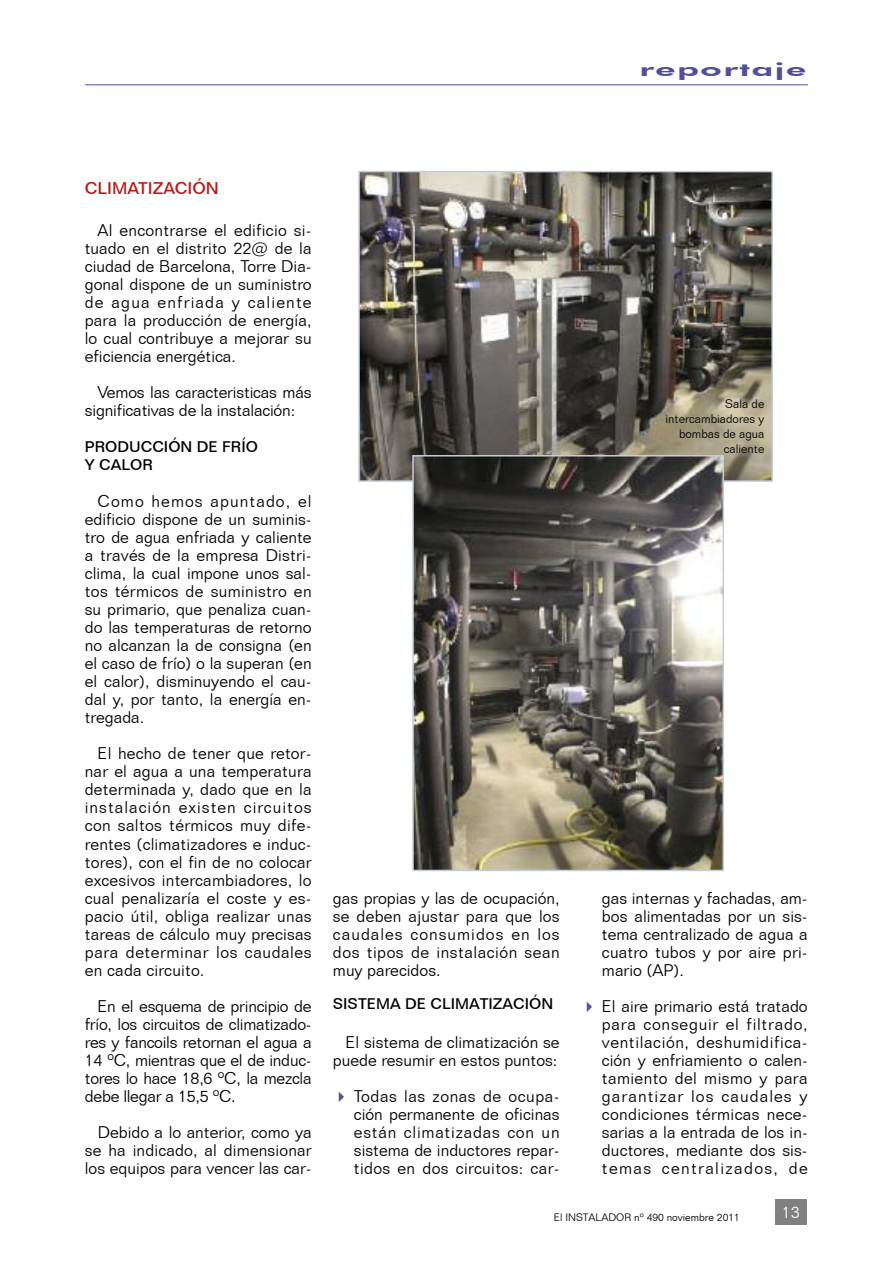
<style>
.page{position:relative;width:893px;height:1263px;background:#fff}
.page>*{position:absolute;margin:0;border:0;box-sizing:border-box;transform-origin:0 0}
.t1{font:800 18px "Futura BT";letter-spacing:.03em;color:#4f4f9a;scale:2 1}
.t2{font:300 16.5px/18px "Folio BT";color:#000;text-align:justify}
.t3{font:500 16.5px "Folio BT";color:#ba1716}
.t4{font:300 16.5px "Folio BT";color:#fff}
.t5{font:500 15px/18px "Folio BT";color:#000}
.t6{font:300 12px/15px "Folio BT";color:#000;text-align:right}
.t7{font:300 10.5px "Folio BT";color:#000}
.s1{color:#4f4f9a}
</style>
<div class="page">
<div style="left:775px;top:1199px;width:32px;height:26px;background:#808080"></div>
<hr style="left:85px;top:85px;width:723px;height:1px;background:#4f4f9a">
<img style="left:361px;top:174px;width:409px;height:305px">
<div style="left:358px;top:171px;width:415px;height:311px;border:2px solid #c2cddb"></div>
<img style="left:415px;top:458px;width:306px;height:410px">
<div style="left:412px;top:455px;width:312px;height:416px;border:2px solid #c2cddb"></div>
<p class="t1" style="left:639px;top:59px;width:85px">reportaje</p>
<p class="t3" style="left:85px;top:178px;width:136px">CLIMATIZACIÓN</p>
<p class="t2" style="left:85px;top:221px;width:228px;text-indent:13px">Al encontrarse el edificio si&shy;tuado en el distrito 22@ de la ciudad de Barcelona, Torre Dia&shy;gonal dispone de un suministro de agua enfriada y caliente para la producción de energía, lo cual contribuye a mejorar su eficiencia energética.</p>
<p class="t2" style="left:85px;top:383px;width:228px;text-indent:13px">Vemos las caracteristicas más significativas de la instalación:</p>
<p class="t5" style="left:85px;top:438px;width:175px">PRODUCCIÓN DE FRÍO<br>Y CALOR</p>
<p class="t2" style="left:85px;top:492px;width:228px;text-indent:13px">Como hemos apuntado, el edificio dispone de un suminis&shy;tro de agua enfriada y caliente a través de la empresa Distri&shy;clima, la cual impone unos sal&shy;tos térmicos de suministro en su primario, que penaliza cuan&shy;do las temperaturas de retorno no alcanzan la de consigna (en el caso de frío) o la superan (en el calor), disminuyendo el cau&shy;dal y, por tanto, la energía en&shy;tregada.</p>
<p class="t2" style="left:85px;top:744px;width:228px;text-indent:13px">El hecho de tener que retor&shy;nar el agua a una temperatura determinada y, dado que en la instalación existen circuitos con saltos térmicos muy dife&shy;rentes (climatizadores e induc&shy;tores), con el fin de no colocar excesivos intercambiadores, lo cual penalizaría el coste y es&shy;pacio útil, obliga realizar unas tareas de cálculo muy precisas para determinar los caudales en cada circuito.</p>
<p class="t2" style="left:85px;top:997px;width:228px;text-indent:13px">En el esquema de principio de frío, los circuitos de climatizado&shy;res y fancoils retornan el agua a 14 ºC, mientras que el de induc&shy;tores lo hace 18,6 ºC, la mezcla debe llegar a 15,5 ºC.</p>
<p class="t2" style="left:85px;top:1123px;width:228px;text-indent:13px">Debido a lo anterior, como ya se ha indicado, al dimensionar los equipos para vencer las car-</p>
<p class="t6" style="left:665px;top:396px;width:100px">Sala de intercambiadores y bombas de agua caliente</p>
<p class="t2" style="left:333px;top:889px;width:228px">gas propias y las de ocupación, se deben ajustar para que los caudales consumidos en los dos tipos de instalación sean muy parecidos.</p>
<p class="t5" style="left:333px;top:994px;width:222px">SISTEMA DE CLIMATIZACIÓN</p>
<p class="t2" style="left:333px;top:1033px;width:228px;text-align:right">El sistema de climatización se puede resumir en estos puntos:</p>
<p class="t2" style="left:354px;top:1087px;width:207px;text-indent:-21px"><span class="s1">✔</span> Todas las zonas de ocupa&shy;ción permanente de oficinas están climatizadas con un sistema de inductores repar&shy;tidos en dos circuitos: car-</p>
<p class="t2" style="left:602px;top:889px;width:207px">gas internas y fachadas, am&shy;bos alimentadas por un sis&shy;tema centralizado de agua a cuatro tubos y por aire pri&shy;mario (AP).</p>
<p class="t2" style="left:602px;top:997px;width:207px;text-indent:-21px"><span class="s1">✔</span> El aire primario está tratado para conseguir el filtrado, ventilación, deshumidifica&shy;ción y enfriamiento o calen&shy;tamiento del mismo y para garantizar los caudales y condiciones térmicas nece&shy;sarias a la entrada de los in&shy;ductores, mediante dos sis&shy;temas centralizados, de</p>
<p class="t7" style="left:554px;top:1211px;width:188px">El INSTALADOR nº 490 noviembre 2011</p>
<p class="t4" style="left:782px;top:1202px;width:20px">13</p>
</div>
